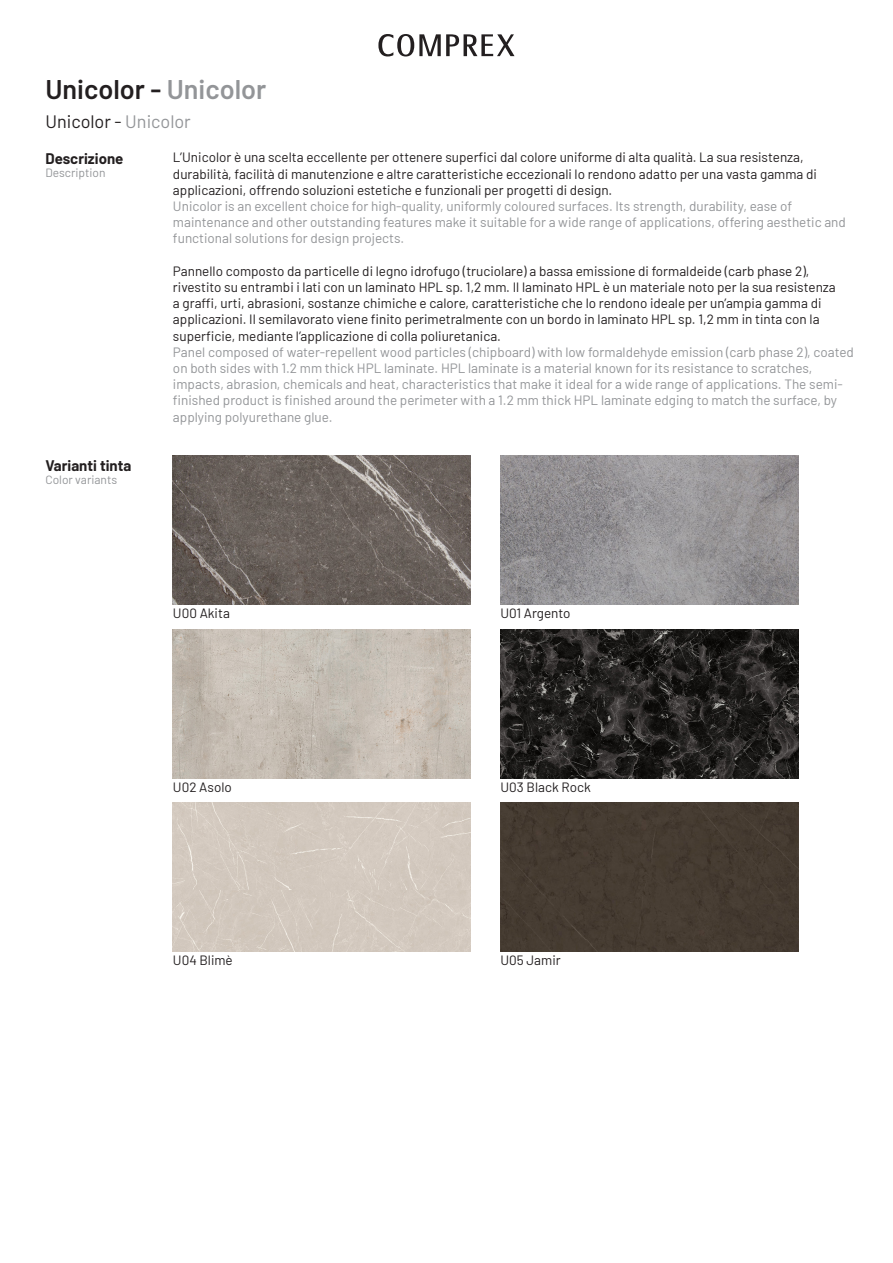
<style>
.page{position:relative;width:893px;height:1263px;background:#fff}
.page>*{position:absolute;margin:0;border:0;box-sizing:border-box;transform-origin:0 0}
.t1{font:600 27px "Barlow";color:#231f20}
.t2{font:18px "Barlow";color:#231f20}
.t3{font:700 15px "Barlow";color:#231f20}
.t4{font:13.5px/16.2px "Barlow";color:#231f20}
.t5{font:13.5px/16.2px "Barlow";color:#939598}
.t6{font:12px "Barlow";color:#939598}
.s1{color:#939598}
</style>
<div class="page">
<svg style="left:378px;top:34px;width:136px;height:22px"></svg>
<img style="left:173px;top:456px;width:298px;height:148px">
<img style="left:500px;top:456px;width:298px;height:148px">
<img style="left:173px;top:629px;width:298px;height:149px">
<img style="left:500px;top:629px;width:298px;height:149px">
<div style="left:173px;top:803px;width:298px;height:149px;background:#d3c9bf"></div>
<div style="left:500px;top:803px;width:298px;height:149px;background:#453b31"></div>
<p class="t1" style="left:45px;top:70px;width:222px">Unicolor - <span class="s1">Unicolor</span></p>
<p class="t2" style="left:45px;top:108px;width:147px">Unicolor - <span class="s1">Unicolor</span></p>
<p class="t3" style="left:45px;top:147px;width:79px">Descrizione</p>
<p class="t6" style="left:45px;top:164px;width:62px">Description</p>
<p class="t3" style="left:45px;top:454px;width:87px">Varianti tinta</p>
<p class="t6" style="left:45px;top:471px;width:73px">Color variants</p>
<p class="t4" style="left:173px;top:148px;width:645px">L’Unicolor è una scelta eccellente per ottenere superfici dal colore uniforme di alta qualità. La sua resistenza, durabilità, facilità di manutenzione e altre caratteristiche eccezionali lo rendono adatto per una vasta gamma di applicazioni, offrendo soluzioni estetiche e funzionali per progetti di design.</p>
<p class="t5" style="left:173px;top:197px;width:674px">Unicolor is an excellent choice for high-quality, uniformly coloured surfaces. Its strength, durability, ease of maintenance and other outstanding features make it suitable for a wide range of applications, offering aesthetic and functional solutions for design projects.</p>
<p class="t4" style="left:173px;top:262px;width:664px">Pannello composto da particelle di legno idrofugo (truciolare) a bassa emissione di formaldeide (carb phase 2), rivestito su entrambi i lati con un laminato HPL sp. 1,2 mm. Il laminato HPL è un materiale noto per la sua resistenza a graffi, urti, abrasioni, sostanze chimiche e calore, caratteristiche che lo rendono ideale per un’ampia gamma di applicazioni. Il semilavorato viene finito perimetralmente con un bordo in laminato HPL sp. 1,2 mm in tinta con la superficie, mediante l’applicazione di colla poliuretanica.</p>
<p class="t5" style="left:173px;top:343px;width:682px">Panel composed of water-repellent wood particles (chipboard) with low formaldehyde emission (carb phase 2), coated on both sides with 1.2 mm thick HPL laminate. HPL laminate is a material known for its resistance to scratches, impacts, abrasion, chemicals and heat, characteristics that make it ideal for a wide range of applications. The semi&shy;finished product is finished around the perimeter with a 1.2 mm thick HPL laminate edging to match the surface, by applying polyurethane glue.</p>
<p class="t4" style="left:173px;top:604px;width:58px">U00 Akita</p>
<p class="t4" style="left:500px;top:604px;width:72px">U01 Argento</p>
<p class="t4" style="left:173px;top:778px;width:60px">U02 Asolo</p>
<p class="t4" style="left:500px;top:778px;width:92px">U03 Black Rock</p>
<p class="t4" style="left:173px;top:951px;width:61px">U04 Blimè</p>
<p class="t4" style="left:500px;top:951px;width:62px">U05 Jamir</p>
</div>
